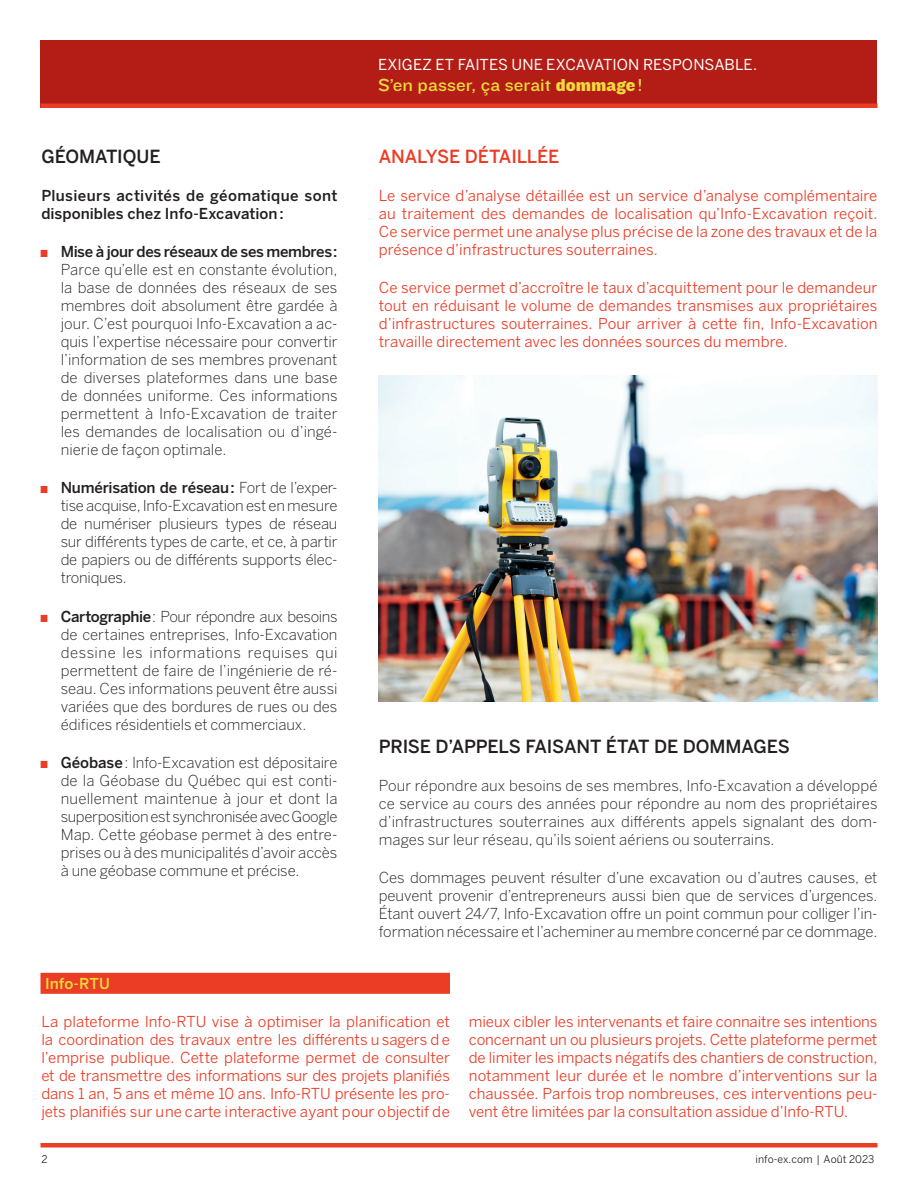
<style>
.page{position:relative;width:918px;height:1188px;background:#fff}
.page>*{position:absolute;margin:0;border:0;box-sizing:border-box;transform-origin:0 0}
.t1{font:500 18px "Benton Sans";letter-spacing:-.01em;color:#231f20}
.t2{font:18px "Knockout HTF32 Junior Cruiserwt";letter-spacing:.005em;color:#eedb3d}
.t3{font:500 18px "Benton Sans";letter-spacing:-.01em;color:#eb3c26}
.t4{font:300 15px/18px "Benton Sans";color:#231f20;text-align:justify}
.t5{font:15px/18px "Benton Sans";color:#eb3c26;text-align:justify}
.t6{font:500 15px/18px "Benton Sans";letter-spacing:.015em;color:#231f20}
.t7{font:15px "Benton Sans";color:#fff}
.t8{font:500 15px "Benton Sans";letter-spacing:.005em;color:#eedb3d}
.t9{font:10.5px "Benton Sans";color:#231f20}
.s1{font-family:"Knockout HTF92 Ultmt Cruiserwt";font-weight:400;color:#eb3c26}
.s2{font-weight:500}
.s3{font-family:"Knockout HTF72 Full Cruiserwt"}
</style>
<div class="page">
<div style="left:40px;top:40px;width:838px;height:68px;background:#b41d15"></div>
<div style="left:40px;top:1143px;width:838px;height:5px;background:#eb3c26"></div>
<img style="left:378px;top:375px;width:500px;height:327px">
<hr style="left:40px;top:104px;width:838px;height:4px;background:#eb3c26">
<div style="left:40px;top:973px;width:410px;height:21px;background:#eb3c26"></div>
<p class="t1" style="left:41px;top:145px;width:121px">GÉOMATIQUE</p>
<p class="t6" style="left:41px;top:186px;width:298px">Plusieurs activités de géomatique sont disponibles chez Info-Excavation:</p>
<p class="t4" style="left:61px;top:243px;width:278px;text-align:left;text-indent:-20px"><span class="s1">≠</span> <span class="s2">Mise à jour des réseaux de ses membres:<br></span>Parce qu’elle est en constante évolution, la base de données des réseaux de ses membres doit absolument être gardée à jour. C’est pourquoi Info-Excavation a ac&shy;quis l’expertise nécessaire pour convertir l’information de ses membres provenant de diverses plateformes dans une base de données uniforme. Ces informations permettent à Info-Excavation de traiter les demandes de localisation ou d’ingé&shy;nierie de façon optimale.</p>
<p class="t4" style="left:61px;top:479px;width:278px;text-indent:-20px"><span class="s1">≠</span> <span class="s2">Numérisation de réseau:</span> Fort de l’exper&shy;tise acquise, Info-Excavation est en mesure de numériser plusieurs types de réseau sur différents types de carte, et ce, à partir de papiers ou de différents supports élec&shy;troniques.</p>
<p class="t4" style="left:61px;top:607px;width:278px;text-indent:-20px"><span class="s1">≠</span> <span class="s2">Cartographie</span>: Pour répondre aux besoins de certaines entreprises, Info-Excavation dessine les informations requises qui permettent de faire de l’ingénierie de ré&shy;seau. Ces informations peuvent être aussi variées que des bordures de rues ou des édifices résidentiels et commerciaux.</p>
<p class="t4" style="left:61px;top:753px;width:278px;text-align:left;text-indent:-20px"><span class="s1">≠</span> <span class="s2">Géobase</span>: Info-Excavation est dépositaire de la Géobase du Québec qui est conti&shy;nuellement maintenue à jour et dont la superposition est synchronisée avec Google Map. Cette géobase permet à des entre&shy;prises ou à des municipalités d’avoir accès à une géobase commune et précise.</p>
<p class="t7" style="left:378px;top:55px;width:381px">EXIGEZ ET FAITES UNE EXCAVATION RESPONSABLE.</p>
<p class="t2" style="left:378px;top:75px;width:266px">S’en passer, ça serait <span class="s3">dommage</span>!</p>
<p class="t3" style="left:379px;top:145px;width:182px">ANALYSE DÉTAILLÉE</p>
<p class="t5" style="left:379px;top:186px;width:500px">Le service d’analyse détaillée est un service d’analyse complémentaire au traitement des demandes de localisation qu’Info-Excavation reçoit.<br>Ce service permet une analyse plus précise de la zone des travaux et de la présence d’infrastructures souterraines.</p>
<p class="t5" style="left:379px;top:279px;width:500px">Ce service permet d’accroître le taux d’acquittement pour le demandeur tout en réduisant le volume de demandes transmises aux propriétaires d’infrastructures souterraines. Pour arriver à cette fin, Info-Excavation travaille directement avec les données sources du membre.</p>
<p class="t1" style="left:379px;top:736px;width:413px">PRISE D’APPELS FAISANT ÉTAT DE DOMMAGES</p>
<p class="t4" style="left:379px;top:777px;width:500px">Pour répondre aux besoins de ses membres, Info-Excavation a développé ce service au cours des années pour répondre au nom des propriétaires d’infrastructures souterraines aux différents appels signalant des dom&shy;mages sur leur réseau, qu’ils soient aériens ou souterrains.</p>
<p class="t4" style="left:379px;top:869px;width:500px">Ces dommages peuvent résulter d’une excavation ou d’autres causes, et peuvent provenir d’entrepreneurs aussi bien que de services d’urgences.<br>Étant ouvert 24/7, Info-Excavation offre un point commun pour colliger l’in&shy;formation nécessaire et l’acheminer au membre concerné par ce dommage.</p>
<p class="t8" style="left:45px;top:975px;width:66px">Info-RTU</p>
<p class="t5" style="left:41px;top:1013px;width:410px">La plateforme Info-RTU vise à optimiser la planification et la coordination des travaux entre les différents u sagers d e l’emprise publique. Cette plateforme permet de consulter et de transmettre des informations sur des projets planifiés dans 1 an, 5 ans et même 10 ans. Info-RTU présente les pro&shy;jets planifiés sur une carte interactive ayant pour objectif de</p>
<p class="t5" style="left:469px;top:1013px;width:410px">mieux cibler les intervenants et faire connaitre ses intentions concernant un ou plusieurs projets. Cette plateforme permet de limiter les impacts négatifs des chantiers de construction, notamment leur durée et le nombre d’interventions sur la chaussée. Parfois trop nombreuses, ces interventions peu&shy;vent être limitées par la consultation assidue d’Info-RTU.</p>
<p class="t9" style="left:756px;top:1153px;width:120px">info-ex.com | Août 2023</p>
<p class="t9" style="left:41px;top:1153px;width:8px">2</p>
</div>
